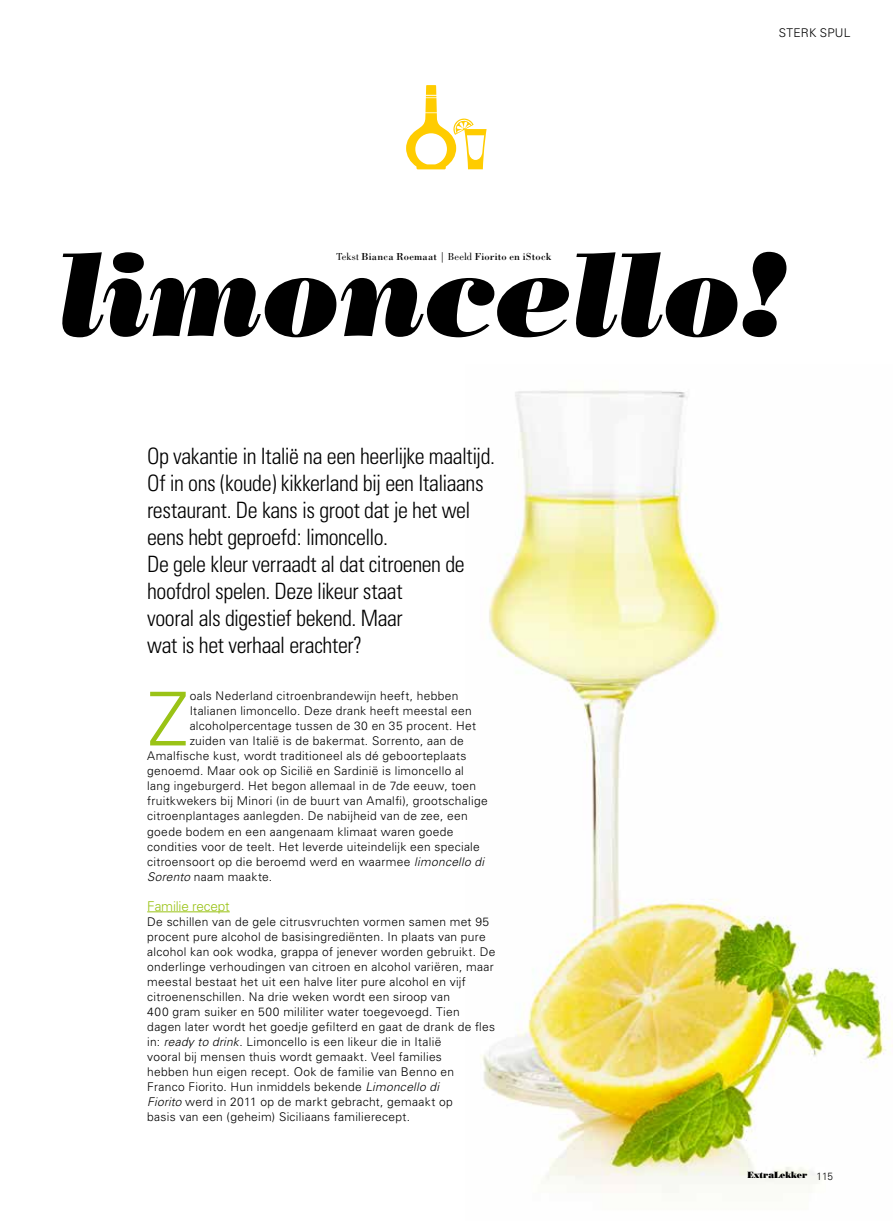
<style>
.page{position:relative;width:893px;height:1221px;background:#fff}
.page>*{position:absolute;margin:0;border:0;box-sizing:border-box;transform-origin:0 0}
.t1{font:italic 118.2px "Bodoni Std Poster";color:#000}
.t2{font:300 74.4px "Univers";color:#9ac316}
.t3{font:300 condensed 22.5px/27px "Univers";letter-spacing:-.02em;color:#000}
.t4{font:300 13.5px "Univers";letter-spacing:-.015em;color:#9ac316}
.t5{font:300 12px/15px "Univers";letter-spacing:.025em;color:#000}
.t6{font:10.5px "Bodoni Std";letter-spacing:.02em;color:#000}
.t7{font:9px "Bodoni Std Poster";color:#000;scale:.95 1}
.s1{font-style:inherit}
.s2{font-style:italic}
.s3{font-family:"Univers";font-weight:300;font-size:10.5px}
</style>
<div class="page">
<img style="left:480px;top:390px;width:413px;height:803px">
<hr style="left:147px;top:911px;width:83px;height:1px;background:#9ac316">
<div style="left:425px;top:98px;width:12px;height:14px;background:#fc0"></div>
<svg style="left:406px;top:113px;width:81px;height:56px"></svg>
<svg style="left:426px;top:85px;width:10px;height:13px"></svg>
<p class="t5" style="left:779px;top:25px;width:73px">STERK SPUL</p>
<h1 class="t1" style="left:58px;top:223px;width:740px">limoncello!</h1>
<p class="t6" style="left:337px;top:250px;width:216px"><span class="s1">Tekst</span> Bianca Roemaat | <span class="s1">Beeld</span> Fiorito en iStock</p>
<p class="t3" style="left:147px;top:442px;width:349px">Op vakantie in Italië na een heerlijke maaltijd.<br>Of in ons (koude) kikkerland bij een Italiaans restaurant. De kans is groot dat je het wel eens hebt geproefd: limoncello.<br>De gele kleur verraadt al dat citroenen de hoofdrol spelen. Deze likeur staat<br>vooral als digestief bekend. Maar<br>wat is het verhaal erachter?</p>
<h2 class="t2" style="left:147px;top:674px;width:43px">Z</h2>
<p class="t5" style="left:190px;top:688px;width:270px">oals Nederland citroenbrandewijn heeft, hebben</p>
<p class="t5" style="left:190px;top:703px;width:284px">Italianen limoncello. Deze drank heeft meestal een</p>
<p class="t5" style="left:190px;top:718px;width:288px">alcoholpercentage tussen de 30 en 35 procent. Het</p>
<p class="t5" style="left:190px;top:733px;width:275px">zuiden van Italië is de bakermat. Sorrento, aan de</p>
<p class="t5" style="left:147px;top:748px;width:321px">Amalfische kust, wordt traditioneel als dé geboorteplaats</p>
<p class="t5" style="left:147px;top:763px;width:318px">genoemd. Maar ook op Sicilië en Sardinië is limoncello al</p>
<p class="t5" style="left:147px;top:778px;width:330px">lang ingeburgerd. Het begon allemaal in de 7de eeuw, toen</p>
<p class="t5" style="left:147px;top:793px;width:342px">fruitkwekers bij Minori (in de buurt van Amalfi), grootschalige</p>
<p class="t5" style="left:147px;top:808px;width:322px">citroenplantages aanlegden. De nabijheid van de zee, een</p>
<p class="t5" style="left:147px;top:823px;width:308px">goede bodem en een aangenaam klimaat waren goede</p>
<p class="t5" style="left:147px;top:838px;width:334px">condities voor de teelt. Het leverde uiteindelijk een speciale</p>
<p class="t5" style="left:147px;top:853px;width:338px">citroensoort op die beroemd werd en waarmee <span class="s2">limoncello di</span></p>
<p class="t5" style="left:147px;top:868px;width:127px"><span class="s2">Sorento</span> naam maakte.</p>
<p class="t4" style="left:147px;top:897px;width:84px">Familie recept</p>
<p class="t5" style="left:147px;top:913px;width:350px">De schillen van de gele citrusvruchten vormen samen met 95 procent pure alcohol de basisingrediënten. In plaats van pure alcohol kan ook wodka, grappa of jenever worden gebruikt. De onderlinge verhoudingen van citroen en alcohol variëren, maar meestal bestaat het uit een halve liter pure alcohol en vijf citroenenschillen. Na drie weken wordt een siroop van<br>400 gram suiker en 500 mililiter water toegevoegd. Tien dagen later wordt het goedje gefilterd en gaat de drank de fles in: <span class="s2">ready to drink</span>. Limoncello is een likeur die in Italië<br>vooral bij mensen thuis wordt gemaakt. Veel families<br>hebben hun eigen recept. Ook de familie van Benno en<br>Franco Fiorito. Hun inmiddels bekende <span class="s2">Limoncello di<br>Fiorito</span> werd in 2011 op de markt gebracht, gemaakt op<br>basis van een (geheim) Siciliaans familierecept.</p>
<p class="t7" style="left:747px;top:1169px;width:92px">ExtraLekker <span class="s3">115</span></p>
</div>
